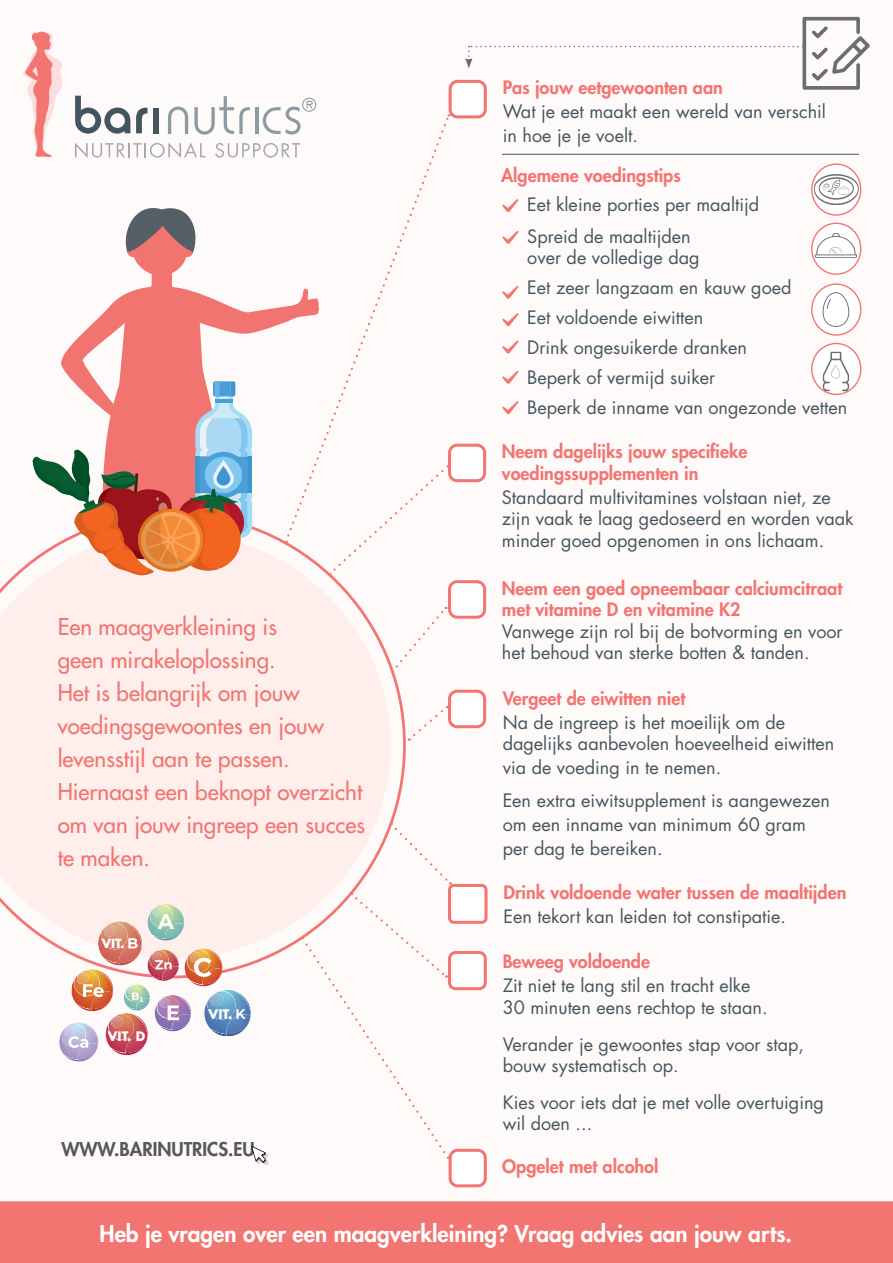
<style>
.page{position:relative;width:893px;height:1263px;background:#fef7f5}
.page>*{position:absolute;margin:0;border:0;box-sizing:border-box;transform-origin:0 0}
.t1{font:500 22.5px/33px "Futura Std";color:#f27572}
.t2{font:800 22.5px "Futura Std";color:#fff}
.t3{font:800 18.6px "Futura Std";color:#57585a}
.t4{font:18px/21.6px "Futura Std";color:#45555f}
.t5{font:800 18px/21.6px "Futura Std";color:#f27572}
.t6{font:700 12.9px "Futura Std";color:#fff}
.t7{font:700 12.75px "Futura Std";color:#fff}
.t8{font:700 12.3px "Futura Std";color:#fff}
</style>
<div class="page">
<div style="left:0;top:1201px;width:893px;height:62px;background:#f27572"></div>
<svg style="left:75px;top:142px;width:131px;height:16px"></svg>
<svg style="left:215px;top:143px;width:70px;height:15px"></svg>
<svg style="left:75px;top:96px;width:55px;height:38px"></svg>
<svg style="left:136px;top:108px;width:12px;height:25px"></svg>
<div style="left:153px;top:108px;width:6px;height:25px;background:#45555f"></div>
<svg style="left:168px;top:107px;width:20px;height:27px"></svg>
<svg style="left:194px;top:96px;width:56px;height:39px"></svg>
<hr style="left:255px;top:107px;width:3px;height:27px;background:#8c9aa4">
<svg style="left:263px;top:98px;width:53px;height:36px"></svg>
<svg style="left:23px;top:32px;width:39px;height:125px"></svg>
<svg style="left:285px;top:116px;width:164px;height:338px"></svg>
<div style="left:450px;top:81px;width:35px;height:36px;background:#fff;border-radius:7px"></div>
<div style="left:449px;top:80px;width:38px;height:38px;border:3px solid #f27572;border-radius:7px"></div>
<div style="left:450px;top:1150px;width:35px;height:36px;background:#fff;border-radius:7px"></div>
<div style="left:449px;top:1149px;width:38px;height:38px;border:3px solid #f27572;border-radius:7px"></div>
<div style="left:450px;top:885px;width:36px;height:37px;background:#fff;border-radius:4px"></div>
<div style="left:448px;top:884px;width:39px;height:40px;border:3px solid #f27572;border-radius:4px"></div>
<svg style="left:406px;top:607px;width:41px;height:50px"></svg>
<svg style="left:409px;top:706px;width:39px;height:35px"></svg>
<svg style="left:328px;top:893px;width:121px;height:266px"></svg>
<svg style="left:465px;top:17px;width:405px;height:73px"></svg>
<svg style="left:78px;top:654px;width:328px;height:324px"></svg>
<svg style="left:0;top:560px;width:391px;height:398px;fill:#feefec"></svg>
<svg style="left:32px;top:201px;width:288px;height:472px"></svg>
<svg style="left:329px;top:465px;width:119px;height:110px"></svg>
<div style="left:450px;top:952px;width:35px;height:37px;background:#fff;border-radius:6px"></div>
<div style="left:448px;top:951px;width:39px;height:39px;border:3px solid #f27572;border-radius:6px"></div>
<svg style="left:391px;top:823px;width:60px;height:61px"></svg>
<div style="left:450px;top:691px;width:35px;height:36px;background:#fff;border-radius:8px"></div>
<div style="left:448px;top:690px;width:38px;height:38px;border:3px solid #f27572;border-radius:8px"></div>
<div style="left:450px;top:445px;width:35px;height:36px;background:#fff;border-radius:8px"></div>
<div style="left:448px;top:444px;width:38px;height:38px;border:3px solid #f27572;border-radius:8px"></div>
<div style="left:450px;top:582px;width:35px;height:35px;background:#fff;border-radius:8px"></div>
<div style="left:448px;top:580px;width:38px;height:39px;border:3px solid #f27572;border-radius:8px"></div>
<hr style="left:502px;top:154px;width:357px;height:1px;background:#45555f">
<svg style="left:812px;top:164px;width:49px;height:51px"></svg>
<svg style="left:814px;top:174px;width:45px;height:31px"></svg>
<div style="left:811px;top:163px;width:50px;height:53px;border:1px solid #f27572;border-radius:50%"></div>
<div style="left:812px;top:223px;width:49px;height:51px;background:#fff;border-radius:50%"></div>
<svg style="left:815px;top:233px;width:42px;height:25px"></svg>
<div style="left:811px;top:223px;width:50px;height:52px;border:1px solid #f27572;border-radius:50%"></div>
<div style="left:812px;top:284px;width:49px;height:51px;background:#fff;border-radius:50%"></div>
<svg style="left:823px;top:292px;width:26px;height:35px"></svg>
<div style="left:811px;top:283px;width:50px;height:53px;border:1px solid #f27572;border-radius:50%"></div>
<div style="left:812px;top:343px;width:49px;height:51px;background:#fff;border-radius:50%"></div>
<svg style="left:823px;top:351px;width:26px;height:43px"></svg>
<div style="left:811px;top:343px;width:50px;height:52px;border:1px solid #f27572;border-radius:50%"></div>
<svg style="left:502px;top:199px;width:17px;height:13px"></svg>
<svg style="left:502px;top:231px;width:17px;height:13px"></svg>
<svg style="left:502px;top:286px;width:17px;height:13px"></svg>
<svg style="left:502px;top:313px;width:17px;height:13px"></svg>
<svg style="left:502px;top:340px;width:17px;height:14px"></svg>
<svg style="left:502px;top:371px;width:17px;height:13px"></svg>
<svg style="left:502px;top:401px;width:17px;height:13px"></svg>
<img style="left:185px;top:949px;width:24px;height:30px">
<img style="left:186px;top:950px;width:23px;height:22px">
<img style="left:203px;top:969px;width:19px;height:9px">
<img style="left:209px;top:949px;width:13px;height:20px">
<img style="left:189px;top:978px;width:30px;height:8px">
<svg style="left:189px;top:951px;width:23px;height:26px"></svg>
<img style="left:155px;top:995px;width:32px;height:30px">
<img style="left:156px;top:996px;width:24px;height:22px">
<img style="left:179px;top:1014px;width:12px;height:11px">
<svg style="left:187px;top:1002px;width:4px;height:13px"></svg>
<img style="left:179px;top:1024px;width:8px;height:6px">
<svg style="left:159px;top:998px;width:20px;height:33px"></svg>
<img style="left:148px;top:950px;width:31px;height:29px">
<img style="left:149px;top:951px;width:20px;height:18px">
<img style="left:162px;top:969px;width:16px;height:12px">
<svg style="left:151px;top:952px;width:28px;height:17px"></svg>
<img style="left:72px;top:969px;width:41px;height:34px">
<img style="left:73px;top:971px;width:27px;height:25px">
<img style="left:91px;top:991px;width:22px;height:12px">
<img style="left:105px;top:974px;width:8px;height:18px">
<img style="left:76px;top:1003px;width:33px;height:8px">
<svg style="left:76px;top:972px;width:28px;height:25px"></svg>
<img style="left:124px;top:984px;width:19px;height:22px">
<img style="left:125px;top:985px;width:17px;height:16px">
<svg style="left:127px;top:986px;width:23px;height:24px"></svg>
<img style="left:106px;top:1013px;width:39px;height:40px">
<img style="left:108px;top:1014px;width:27px;height:25px">
<img style="left:126px;top:1035px;width:21px;height:18px">
<svg style="left:111px;top:1016px;width:13px;height:12px"></svg>
<svg style="left:144px;top:1024px;width:4px;height:15px"></svg>
<svg style="left:116px;top:1052px;width:9px;height:3px"></svg>
<img style="left:126px;top:1046px;width:18px;height:9px">
<img style="left:148px;top:904px;width:36px;height:35px">
<img style="left:149px;top:905px;width:22px;height:22px">
<img style="left:165px;top:924px;width:19px;height:16px">
<img style="left:171px;top:905px;width:13px;height:19px">
<svg style="left:161px;top:939px;width:6px;height:2px"></svg>
<svg style="left:152px;top:907px;width:22px;height:22px"></svg>
<img style="left:59px;top:1022px;width:37px;height:37px">
<img style="left:61px;top:1024px;width:25px;height:23px">
<img style="left:78px;top:1043px;width:20px;height:16px">
<svg style="left:94px;top:1033px;width:5px;height:14px"></svg>
<svg style="left:71px;top:1059px;width:10px;height:2px"></svg>
<svg style="left:64px;top:1025px;width:24px;height:23px"></svg>
<img style="left:204px;top:990px;width:30px;height:38px">
<img style="left:207px;top:991px;width:27px;height:28px">
<img style="left:226px;top:1014px;width:24px;height:13px">
<img style="left:210px;top:993px;width:14px;height:13px">
<img style="left:234px;top:991px;width:17px;height:25px">
<img style="left:210px;top:1027px;width:36px;height:9px">
<svg style="left:236px;top:1009px;width:15px;height:10px"></svg>
<img style="left:98px;top:921px;width:44px;height:44px">
<img style="left:100px;top:923px;width:26px;height:26px">
<img style="left:119px;top:945px;width:22px;height:19px">
<img style="left:103px;top:925px;width:14px;height:12px">
<img style="left:126px;top:922px;width:16px;height:24px">
<img style="left:103px;top:957px;width:16px;height:8px">
<svg style="left:128px;top:938px;width:14px;height:13px"></svg>
<div style="left:252px;top:1147px;width:17px;height:17px;background:#231f20;opacity:.2"></div>
<svg style="left:251px;top:1146px;width:15px;height:17px"></svg>
<p class="t5" style="left:503px;top:77px;width:222px">Pas jouw eetgewoonten aan</p>
<p class="t4" style="left:503px;top:100px;width:325px;line-height:23.5px">Wat je eet maakt een wereld van verschil in hoe je je voelt.</p>
<p class="t5" style="left:501px;top:165px;width:181px">Algemene voedingstips</p>
<p class="t1" style="left:58px;top:610px;width:309px">Een maagverkleining is<br>geen mirakeloplossing.<br>Het is belangrijk om jouw voedingsgewoontes en jouw levensstijl aan te passen.<br>Hiernaast een beknopt overzicht om van jouw ingreep een succes te maken.</p>
<p class="t8" style="left:102px;top:935px;width:24px">VIT.</p>
<p class="t7" style="left:108px;top:1027px;width:39px">VIT. D</p>
<p class="t6" style="left:209px;top:1006px;width:25px">VIT.</p>
<p class="t3" style="left:61px;top:1138px;width:195px">WWW.BARINUTRICS.EU</p>
<p class="t4" style="left:527px;top:189px;width:233px;line-height:31.5px">Eet kleine porties per maaltijd<br>Spreid de maaltijden</p>
<p class="t4" style="left:527px;top:243px;width:321px;line-height:30px">over de volledige dag<br>Eet zeer langzaam en kauw goed<br>Eet voldoende eiwitten<br>Drink ongesuikerde dranken<br>Beperk of vermijd suiker<br>Beperk de inname van ongezonde vetten</p>
<p class="t5" style="left:502px;top:441px;width:247px">Neem dagelijks jouw specifieke voedingssupplementen in</p>
<p class="t4" style="left:502px;top:486px;width:353px">Standaard multivitamines volstaan niet, ze zijn vaak te laag gedoseerd en worden vaak minder goed opgenomen in ons lichaam.</p>
<p class="t5" style="left:502px;top:577px;width:342px">Neem een goed opneembaar calciumcitraat met vitamine D en vitamine K2</p>
<p class="t4" style="left:502px;top:621px;width:342px">Vanwege zijn rol bij de botvorming en voor het behoud van sterke botten &amp; tanden.</p>
<p class="t5" style="left:503px;top:687px;width:184px">Vergeet de eiwitten niet</p>
<p class="t4" style="left:503px;top:711px;width:333px">Na de ingreep is het moeilijk om de dagelijks aanbevolen hoeveelheid eiwitten</p>
<p class="t4" style="left:503px;top:751px;width:329px;line-height:33px">via de voeding in te nemen.<br>Een extra eiwitsupplement is aangewezen</p>
<p class="t4" style="left:503px;top:813px;width:305px;line-height:24px">om een inname van minimum 60 gram per dag te bereiken.</p>
<p class="t5" style="left:503px;top:882px;width:344px">Drink voldoende water tussen de maaltijden</p>
<p class="t4" style="left:503px;top:906px;width:284px">Een tekort kan leiden tot constipatie.</p>
<p class="t5" style="left:503px;top:951px;width:149px">Beweeg voldoende</p>
<p class="t4" style="left:503px;top:975px;width:266px">Zit niet te lang stil en tracht elke<br>30 minuten eens rechtop te staan.</p>
<p class="t4" style="left:503px;top:1033px;width:303px">Verander je gewoontes stap voor stap, bouw systematisch op.</p>
<p class="t4" style="left:503px;top:1091px;width:323px">Kies voor iets dat je met volle overtuiging wil doen ...</p>
<p class="t5" style="left:502px;top:1156px;width:158px">Opgelet met alcohol</p>
<p class="t2" style="left:100px;top:1219px;width:694px">Heb je vragen over een maagverkleining? Vraag advies aan jouw arts.</p>
</div>
